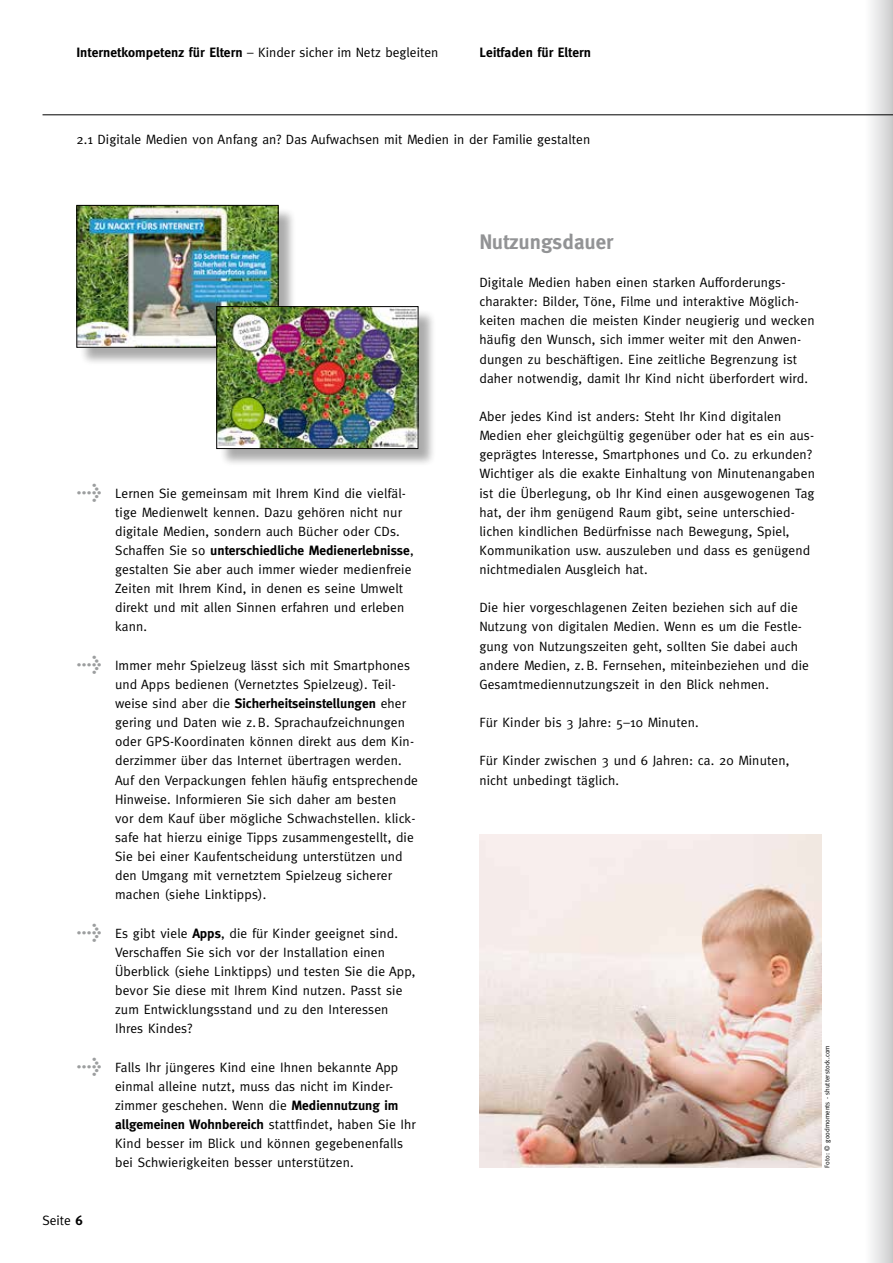
<style>
.page{position:relative;width:893px;height:1263px;background:#fff}
.page>*{position:absolute;margin:0;border:0;box-sizing:border-box;transform-origin:0 0}
.t1{font:30px "Meta Book Expert";color:#9c9e9f}
.t2{font:700 21px "Meta";color:#929395}
.t3{font:13.5px/19.2px "Meta";letter-spacing:.01em;color:#000}
.t4{font:700 13.5px "Meta";letter-spacing:.005em;color:#000}
.t5{font:6.75px "Meta";letter-spacing:.005em;color:#000}
.s1{font-weight:700}
</style>
<div class="page">
<hr style="left:43px;top:114px;width:850px;height:1px;background:#000">
<div style="left:79px;top:207px;width:218px;height:159px;background:#000;opacity:.33"></div>
<img style="left:79px;top:207px;width:197px;height:138px">
<div style="left:77px;top:205px;width:201px;height:142px;border:1px solid #000"></div>
<div style="left:219px;top:309px;width:218px;height:158px;background:#000;opacity:.33"></div>
<img style="left:219px;top:308px;width:197px;height:139px">
<div style="left:217px;top:306px;width:201px;height:143px;border:1px solid #000"></div>
<img style="left:479px;top:834px;width:342px;height:333px">
<div style="left:865px;top:0;width:28px;height:1263px;background:linear-gradient(to right,#fff,#cececf)"></div>
<p class="t3" style="left:77px;top:43px;width:363px"><span class="s1">Internetkompetenz für Eltern</span> – Kinder sicher im Netz begleiten</p>
<p class="t4" style="left:480px;top:45px;width:113px">Leitfaden für Eltern</p>
<p class="t3" style="left:77px;top:130px;width:515px">2.1 Digitale Medien von Anfang an? Das Aufwachsen mit Medien in der Familie gestalten</p>
<h1 class="t1" style="left:77px;top:472px;width:26px">t</h1>
<p class="t3" style="left:115px;top:483px;width:300px">Lernen Sie gemeinsam mit Ihrem Kind die vielfäl&shy;tige Medienwelt kennen. Dazu gehören nicht nur digitale Medien, sondern auch Bücher oder CDs.<br>Schaffen Sie so <span class="s1">unterschiedliche Medienerlebnisse</span>, gestalten Sie aber auch immer wieder medienfreie Zeiten mit Ihrem Kind, in denen es seine Umwelt direkt und mit allen Sinnen erfahren und erleben kann.</p>
<h1 class="t1" style="left:77px;top:645px;width:26px">t</h1>
<p class="t3" style="left:115px;top:655px;width:304px">Immer mehr Spielzeug lässt sich mit Smartphones und Apps bedienen (Vernetztes Spielzeug). Teil&shy;weise sind aber die <span class="s1">Sicherheitseinstellungen</span> eher gering und Daten wie z.B. Sprachaufzeichnungen oder GPS-Koordinaten können direkt aus dem Kin&shy;derzimmer über das Internet übertragen werden.<br>Auf den Verpackungen fehlen häufig entsprechende Hinweise. Informieren Sie sich daher am besten vor dem Kauf über mögliche Schwachstellen. klick&shy;safe hat hierzu einige Tipps zusammengestellt, die Sie bei einer Kaufentscheidung unterstützen und den Umgang mit vernetztem Spielzeug sicherer machen (siehe Linktipps).</p>
<h1 class="t1" style="left:77px;top:913px;width:26px">t</h1>
<p class="t3" style="left:115px;top:923px;width:302px">Es gibt viele <span class="s1">Apps</span>, die für Kinder geeignet sind.<br>Verschaffen Sie sich vor der Installation einen Überblick (siehe Linktipps) und testen Sie die App, bevor Sie diese mit Ihrem Kind nutzen. Passt sie zum Entwicklungsstand und zu den Interessen Ihres Kindes?</p>
<h1 class="t1" style="left:77px;top:1046px;width:26px">t</h1>
<p class="t3" style="left:115px;top:1057px;width:302px">Falls Ihr jüngeres Kind eine Ihnen bekannte App einmal alleine nutzt, muss das nicht im Kinder&shy;zimmer geschehen. Wenn die <span class="s1">Mediennutzung im allgemeinen Wohnbereich</span> stattfindet, haben Sie Ihr Kind besser im Blick und können gegebenenfalls bei Schwierigkeiten besser unterstützen.</p>
<p class="t3" style="left:43px;top:1210px;width:42px">Seite <span class="s1">6</span></p>
<h2 class="t2" style="left:479px;top:229px;width:135px">Nutzungsdauer</h2>
<p class="t3" style="left:479px;top:273px;width:337px">Digitale Medien haben einen starken Aufforderungs&shy;charakter: Bilder, Töne, Filme und interaktive Möglich&shy;keiten machen die meisten Kinder neugierig und wecken häufig den Wunsch, sich immer weiter mit den Anwen&shy;dungen zu beschäftigen. Eine zeitliche Begrenzung ist daher notwendig, damit Ihr Kind nicht überfordert wird.</p>
<p class="t3" style="left:479px;top:406px;width:337px">Aber jedes Kind ist anders: Steht Ihr Kind digitalen Medien eher gleichgültig gegenüber oder hat es ein aus&shy;geprägtes Interesse, Smartphones und Co. zu erkunden?<br>Wichtiger als die exakte Einhaltung von Minutenangaben ist die Überlegung, ob Ihr Kind einen ausgewogenen Tag hat, der ihm genügend Raum gibt, seine unterschied&shy;lichen kindlichen Bedürfnisse nach Bewegung, Spiel, Kommunikation usw. auszuleben und dass es genügend nichtmedialen Ausgleich hat.</p>
<p class="t3" style="left:479px;top:598px;width:331px">Die hier vorgeschlagenen Zeiten beziehen sich auf die Nutzung von digitalen Medien. Wenn es um die Festle&shy;gung von Nutzungszeiten geht, sollten Sie dabei auch andere Medien, z.B. Fernsehen, miteinbeziehen und die Gesamtmediennutzungszeit in den Blick nehmen.</p>
<p class="t3" style="left:479px;top:713px;width:221px">Für Kinder bis 3 Jahre: 5–10 Minuten.</p>
<p class="t3" style="left:479px;top:751px;width:311px">Für Kinder zwischen 3 und 6 Jahren: ca. 20 Minuten, nicht unbedingt täglich.</p>
<p class="t5" style="left:823px;top:1168px;width:124px;rotate:-90deg">Foto: © goodmoments - shutterstock.com</p>
</div>
